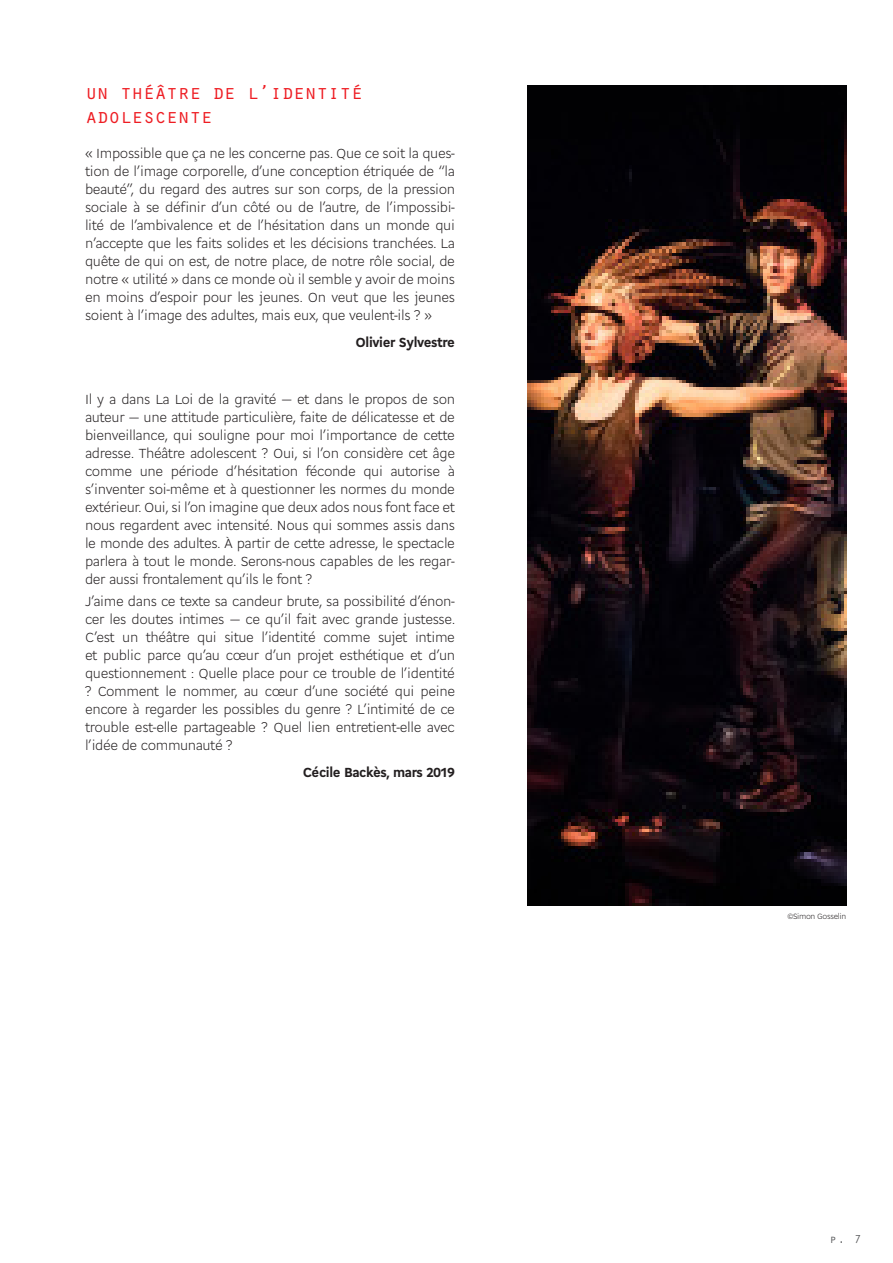
<style>
.page{position:relative;width:893px;height:1263px;background:#fff}
.page>*{position:absolute;margin:0;border:0;box-sizing:border-box;transform-origin:0 0}
.signature{font:21px/24px "Orator Std";letter-spacing:-.05em;color:#ee1d23}
.t1{font:300 14.25px/18px "Cogito";letter-spacing:-.025em;color:#231f20;text-align:justify}
.signature-2{font:700 14.25px "Cogito";letter-spacing:-.025em;color:#231f20}
.t2{font:12px "Orator Std";color:#57585a}
.legende{font:300 8.25px "Cogito";letter-spacing:-.04em;color:#231f20}
</style>
<div class="page">
<img style="left:527px;top:85px;width:319px;height:821px">
<p class="signature" style="left:85px;top:79px;width:280px">un théâtre de l’identité adolescente</p>
<p class="t1" style="left:85px;top:145px;width:372px">« Impossible que ça ne les concerne pas. Que ce soit la ques&shy;tion de l’image corporelle, d’une conception étriquée de “la beauté”, du regard des autres sur son corps, de la pression sociale à se définir d’un côté ou de l’autre, de l’impossibi&shy;lité de l’ambivalence et de l’hésitation dans un monde qui n’accepte que les faits solides et les décisions tranchées. La quête de qui on est, de notre place, de notre rôle social, de notre « utilité » dans ce monde où il semble y avoir de moins en moins d’espoir pour les jeunes. On veut que les jeunes soient à l’image des adultes, mais eux, que veulent-ils ? »</p>
<p class="signature-2" style="left:355px;top:334px;width:101px">Olivier Sylvestre</p>
<p class="t1" style="left:85px;top:390px;width:372px">Il y a dans La Loi de la gravité — et dans le propos de son auteur — une attitude particulière, faite de délicatesse et de bienveillance, qui souligne pour moi l’importance de cette adresse. Théâtre adolescent ? Oui, si l’on considère cet âge comme une période d’hésitation féconde qui autorise à s’inventer soi-même et à questionner les normes du monde extérieur. Oui, si l’on imagine que deux ados nous font face et nous regardent avec intensité. Nous qui sommes assis dans le monde des adultes. À partir de cette adresse, le spectacle parlera à tout le monde. Serons-nous capables de les regar&shy;der aussi frontalement qu’ils le font ?</p>
<p class="t1" style="left:85px;top:593px;width:372px">J’aime dans ce texte sa candeur brute, sa possibilité d’énon&shy;cer les doutes intimes — ce qu’il fait avec grande justesse.<br>C’est un théâtre qui situe l’identité comme sujet intime et public parce qu’au cœur d’un projet esthétique et d’un questionnement : Quelle place pour ce trouble de l’identité ? Comment le nommer, au cœur d’une société qui peine encore à regarder les possibles du genre ? L’intimité de ce trouble est-elle partageable ? Quel lien entretient-elle avec l’idée de communauté ?</p>
<p class="signature-2" style="left:303px;top:764px;width:154px">Cécile Backès, mars 2019</p>
<p class="legende" style="left:787px;top:911px;width:60px">©Simon Gosselin</p>
<p class="t2" style="left:830px;top:1231px;width:33px">p. 7</p>
</div>
